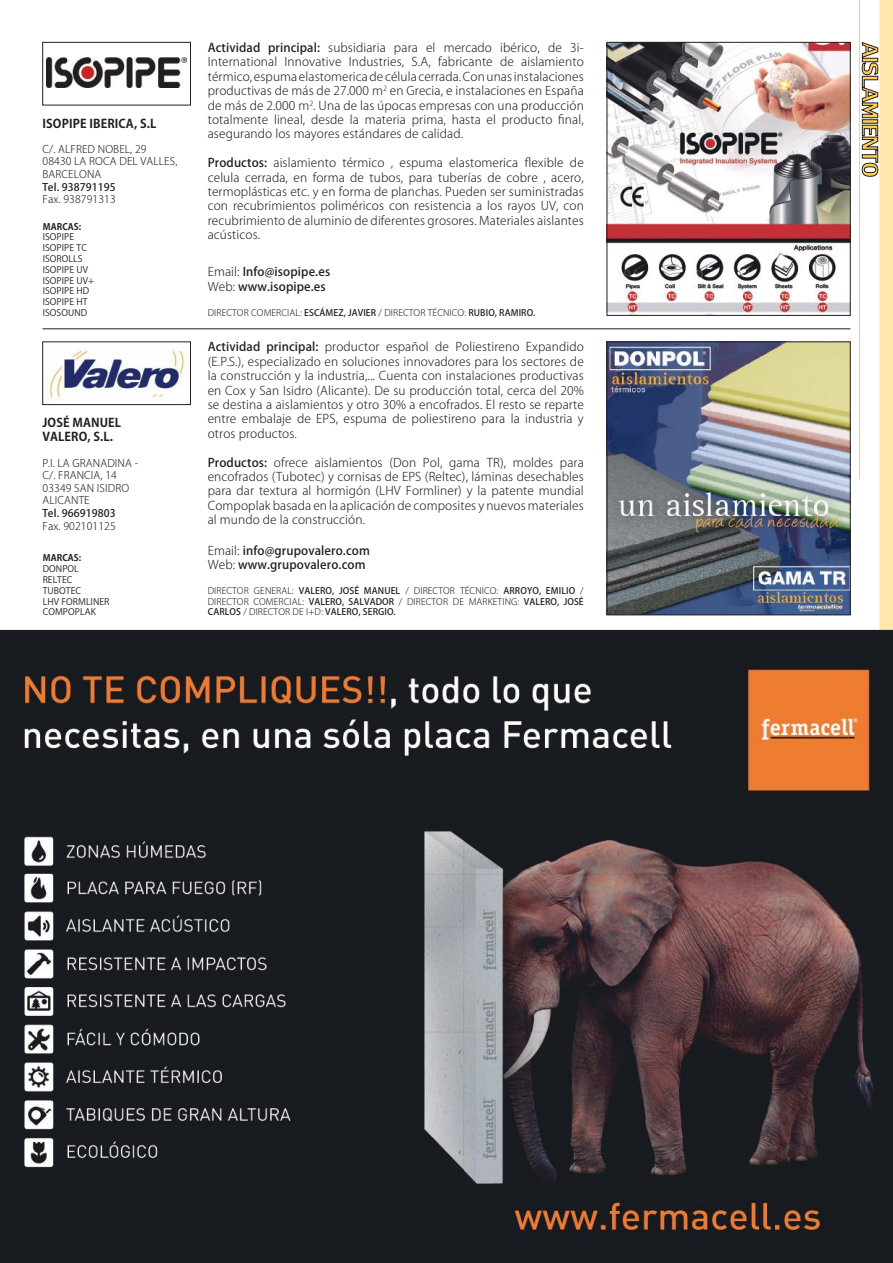
<style>
.page{position:relative;width:893px;height:1263px;background:#fff}
.page>*{position:absolute;margin:0;border:0;box-sizing:border-box;transform-origin:0 0}
.t1{font:300 12px/14.4px "Koz Go Pro";letter-spacing:.01em;color:#241f1f;text-align:justify}
.t2{font:500 12px/14.4px "Koz Go Pro";letter-spacing:.01em;color:#241f1f}
.t3{font:700 12px/14.4px "Koz Go Pro";letter-spacing:.01em;color:#241f1f}
.t4{font:300 10.5px/12.6px "Koz Go Pro";letter-spacing:.01em;color:#241f1f}
.t5{font:500 10.5px "Koz Go Pro";letter-spacing:.01em;color:#241f1f}
.t6{font:300 9px/10.5px "Koz Go Pro";letter-spacing:.01em;color:#241f1f;text-align:justify}
.t7{font:9px/10.8px "Koz Go Pro";letter-spacing:.01em;color:#241f1f}
.t8{font:700 9px "Koz Go Pro";letter-spacing:.01em;color:#241f1f}
.s1{font-weight:500}
.s2{font-weight:300}
</style>
<div class="page">
<svg style="left:862px;top:0;width:31px;height:630px"></svg>
<hr style="left:859px;top:0;width:1px;height:479px;background:#fecf53">
<img style="left:0;top:631px;width:893px;height:632px">
<hr style="left:0;top:630px;width:893px;height:1px;background:#241f1f">
<hr style="left:43px;top:328px;width:807px;height:1px;background:#241f1f">
<img style="left:609px;top:44px;width:239px;height:270px">
<div style="left:607px;top:42px;width:243px;height:274px;border:1px solid #241f1f"></div>
<img style="left:47px;top:58px;width:140px;height:30px">
<div style="left:43px;top:42px;width:148px;height:63px;border:1px solid #241f1f"></div>
<img style="left:609px;top:344px;width:239px;height:269px">
<div style="left:607px;top:342px;width:243px;height:273px;border:1px solid #241f1f"></div>
<img style="left:45px;top:346px;width:141px;height:54px">
<div style="left:43px;top:342px;width:148px;height:63px;border:1px solid #241f1f"></div>
<p class="t3" style="left:43px;top:117px;width:115px">ISOPIPE IBERICA, S.L</p>
<p class="t4" style="left:43px;top:143px;width:137px">C/. ALFRED NOBEL, 29<br>08430 LA ROCA DEL VALLES,<br>BARCELONA</p>
<p class="t5" style="left:43px;top:180px;width:75px">Tel. 938791195</p>
<p class="t4" style="left:43px;top:193px;width:75px">Fax. 938791313</p>
<p class="t8" style="left:43px;top:220px;width:40px">MARCAS:</p>
<p class="t7" style="left:43px;top:232px;width:53px">ISOPIPE<br>ISOPIPE TC<br>ISOROLLS<br>ISOPIPE UV<br>ISOPIPE UV+<br>ISOPIPE HD<br>ISOPIPE HT<br>ISOSOUND</p>
<p class="t3" style="left:43px;top:416px;width:80px">JOSÉ MANUEL<br>VALERO, S.L.</p>
<p class="t4" style="left:43px;top:457px;width:97px">P.I. LA GRANADINA -<br>C/. FRANCIA, 14<br>03349 SAN ISIDRO<br>ALICANTE</p>
<p class="t5" style="left:43px;top:506px;width:75px">Tel. 966919803</p>
<p class="t4" style="left:43px;top:520px;width:75px">Fax. 902101125</p>
<p class="t8" style="left:43px;top:552px;width:40px">MARCAS:</p>
<p class="t7" style="left:43px;top:564px;width:68px">DONPOL<br>RELTEC<br>TUBOTEC<br>LHV FORMLINER<br>COMPOPLAK</p>
<p class="t1" style="left:208px;top:40px;width:378px"><span class="s1">Actividad principal:</span> subsidiaria para el mercado ibérico, de 3i-International Innovative Industries, S.A, fabricante de aislamiento térmico, espuma elastomerica de célula cerrada. Con unas instalaciones productivas de más de 27.000 m<sup>2</sup> en Grecia, e instalaciones en España de más de 2.000 m<sup>2</sup>. Una de las úpocas empresas con una producción totalmente lineal, desde la materia prima, hasta el producto final, asegurando los mayores estándares de calidad.</p>
<p class="t1" style="left:208px;top:156px;width:378px"><span class="s1">Productos:</span> aislamiento térmico , espuma elastomerica flexible de celula cerrada, en forma de tubos, para tuberías de cobre , acero, termoplásticas etc. y en forma de planchas. Pueden ser suministradas con recubrimientos poliméricos con resistencia a los rayos UV, con recubrimiento de aluminio de diferentes grosores. Materiales aislantes acústicos.</p>
<p class="t2" style="left:208px;top:265px;width:124px"><span class="s2">Email:</span> Info@isopipe.es<br><span class="s2">Web:</span> www.isopipe.es</p>
<p class="t6" style="left:208px;top:307px;width:329px">DIRECTOR COMERCIAL: <span class="s1">ESCÁMEZ, JAVIER</span> / DIRECTOR TÉCNICO: <span class="s1">RUBIO, RAMIRO.</span></p>
<p class="t1" style="left:208px;top:340px;width:378px"><span class="s1">Actividad principal:</span> productor español de Poliestireno Expandido (E.P.S.), especializado en soluciones innovadores para los sectores de la construcción y la industria,... Cuenta con instalaciones productivas en Cox y San Isidro (Alicante). De su producción total, cerca del 20% se destina a aislamientos y otro 30% a encofrados. El resto se reparte entre embalaje de EPS, espuma de poliestireno para la industria y otros productos.</p>
<p class="t1" style="left:208px;top:455px;width:378px"><span class="s1">Productos:</span> ofrece aislamientos (Don Pol, gama TR), moldes para encofrados (Tubotec) y cornisas de EPS (Reltec), láminas desechables para dar textura al hormigón (LHV Formliner) y la patente mundial Compoplak basada en la aplicación de composites y nuevos materiales al mundo de la construcción.</p>
<p class="t2" style="left:208px;top:544px;width:164px"><span class="s2">Email:</span> info@grupovalero.com<br><span class="s2">Web:</span> www.grupovalero.com</p>
<p class="t6" style="left:208px;top:586px;width:378px">DIRECTOR GENERAL: <span class="s1">VALERO, JOSÉ MANUEL</span> / DIRECTOR TÉCNICO: <span class="s1">ARROYO, EMILIO</span> / DIRECTOR COMERCIAL: <span class="s1">VALERO, SALVADOR</span> / DIRECTOR DE MARKETING: <span class="s1">VALERO, JOSÉ CARLOS</span> / DIRECTOR DE I+D: <span class="s1">VALERO, SERGIO.</span></p>
</div>
